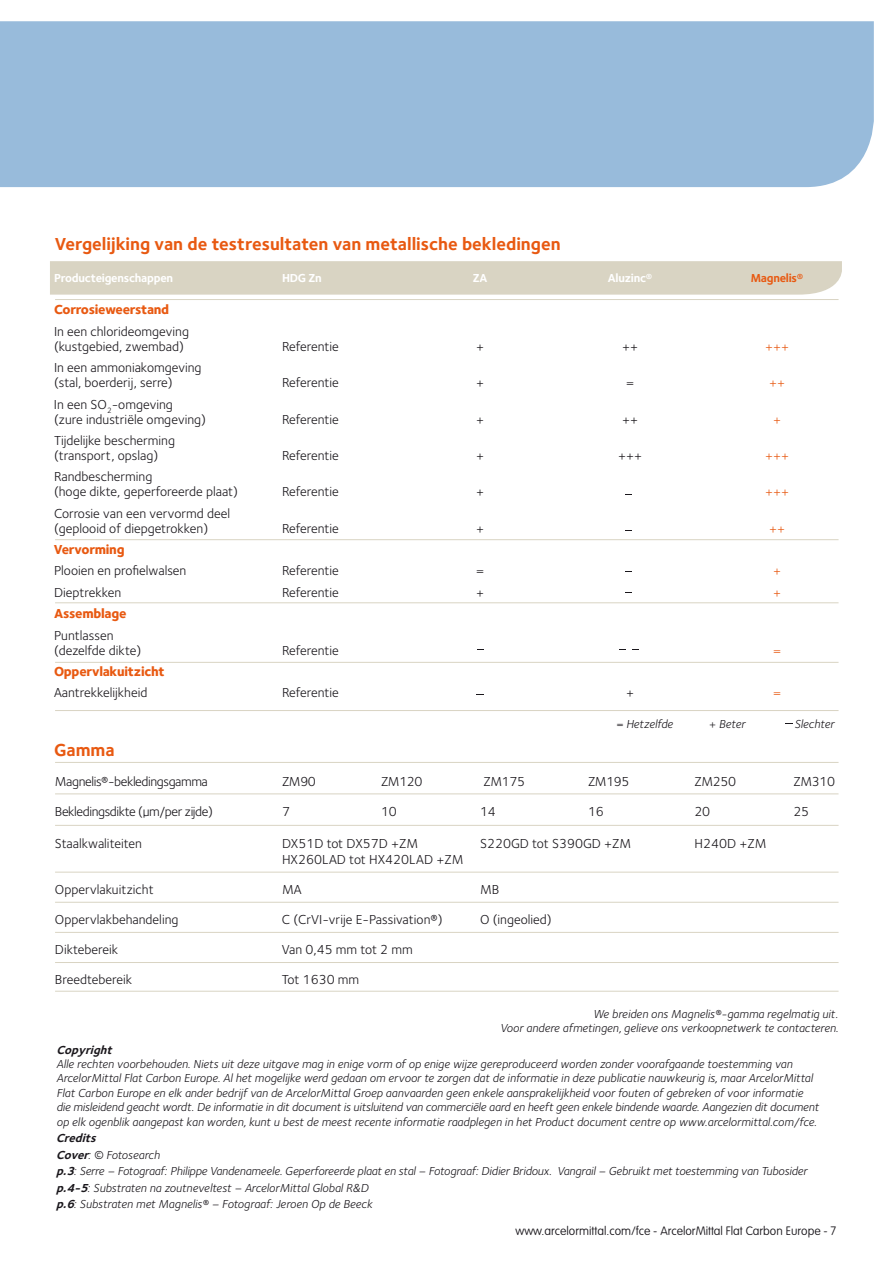
<style>
.page{position:relative;width:893px;height:1263px;background:#fff}
.page>*{position:absolute;margin:0;border:0;box-sizing:border-box;transform-origin:0 0}
.t1{font:700 18px "Foundry Sterling";color:#e85911}
.t2{font:13.5px/15px "Foundry Sterling";color:#1a171c}
.t3{font:800 13.5px "Foundry Sterling";letter-spacing:-.02em;color:#e85911}
.t4{font:13.5px "Foundry Sterling";letter-spacing:-.03em;color:#1a171c}
.t5{font:13.5px "Foundry Sterling";color:#e85911}
.t6{font:italic 12px/14.4px "Foundry Sterling";color:#1a171c}
.t7{font:100 12px "VAG Rounded";color:#1a171c}
.t8{font:700 12px "Foundry Sterling";letter-spacing:-.02em;color:#fff}
.t9{font:700 12px "Foundry Sterling";letter-spacing:-.02em;color:#e85911}
.t10{font:italic 700 12px "Foundry Sterling";color:#1a171c}
.s1{font-weight:700}
</style>
<div class="page">
<div style="left:0;top:21px;width:874px;height:166px;background:#98bbdb"></div>
<div style="left:50px;top:261px;width:792px;height:34px;background:#d9d4c3"></div>
<hr style="left:55px;top:299px;width:783px;height:1px;background:#d9d4c3">
<hr style="left:55px;top:662px;width:783px;height:1px;background:#d9d4c3">
<hr style="left:55px;top:602px;width:783px;height:1px;background:#d9d4c3">
<hr style="left:55px;top:539px;width:783px;height:1px;background:#d9d4c3">
<hr style="left:55px;top:762px;width:783px;height:1px;background:#d9d4c3">
<hr style="left:55px;top:793px;width:783px;height:1px;background:#d9d4c3">
<hr style="left:55px;top:825px;width:783px;height:1px;background:#d9d4c3">
<hr style="left:55px;top:872px;width:783px;height:1px;background:#d9d4c3">
<hr style="left:55px;top:902px;width:783px;height:1px;background:#d9d4c3">
<hr style="left:55px;top:932px;width:783px;height:1px;background:#d9d4c3">
<hr style="left:55px;top:962px;width:783px;height:1px;background:#d9d4c3">
<hr style="left:55px;top:710px;width:783px;height:1px;background:#d9d4c3">
<hr style="left:55px;top:991px;width:783px;height:1px;background:#d9d4c3">
<h1 class="t1" style="left:55px;top:231px;width:507px">Vergelijking van de testresultaten van metallische bekledingen</h1>
<p class="t8" style="left:54px;top:270px;width:121px">Producteigenschappen</p>
<p class="t8" style="left:282px;top:270px;width:41px">HDG Zn</p>
<p class="t8" style="left:473px;top:270px;width:16px">ZA</p>
<p class="t8" style="left:608px;top:270px;width:46px">Aluzinc®</p>
<p class="t9" style="left:751px;top:270px;width:54px">Magnelis®</p>
<p class="t3" style="left:54px;top:300px;width:117px">Corrosieweerstand</p>
<p class="t2" style="left:54px;top:323px;width:137px">In een chlorideomgeving (kustgebied, zwembad)</p>
<p class="t2" style="left:282px;top:338px;width:58px">Referentie</p>
<p class="t2" style="left:476px;top:338px;width:10px">+</p>
<p class="t2" style="left:622px;top:338px;width:18px">++</p>
<p class="t5" style="left:765px;top:337px;width:26px">+++</p>
<p class="t2" style="left:54px;top:360px;width:149px">In een ammoniakomgeving (stal, boerderij, serre)</p>
<p class="t2" style="left:54px;top:396px;width:154px">In een SO<sub>2</sub>-omgeving<br>(zure industriële omgeving)</p>
<p class="t2" style="left:54px;top:432px;width:123px">Tijdelijke bescherming (transport, opslag)</p>
<p class="t2" style="left:54px;top:469px;width:186px">Randbescherming<br>(hoge dikte, geperforeerde plaat)</p>
<p class="t2" style="left:54px;top:505px;width:178px">Corrosie van een vervormd deel (geplooid of diepgetrokken)</p>
<p class="t2" style="left:282px;top:375px;width:58px">Referentie</p>
<p class="t2" style="left:476px;top:375px;width:10px">+</p>
<p class="t2" style="left:626px;top:375px;width:10px">=</p>
<p class="t5" style="left:769px;top:373px;width:18px">++</p>
<p class="t2" style="left:282px;top:411px;width:58px">Referentie</p>
<p class="t2" style="left:476px;top:411px;width:10px">+</p>
<p class="t2" style="left:622px;top:411px;width:18px">++</p>
<p class="t5" style="left:773px;top:409px;width:10px">+</p>
<p class="t2" style="left:282px;top:447px;width:58px">Referentie</p>
<p class="t2" style="left:476px;top:447px;width:10px">+</p>
<p class="t2" style="left:618px;top:447px;width:26px">+++</p>
<p class="t5" style="left:765px;top:446px;width:26px">+++</p>
<p class="t2" style="left:282px;top:484px;width:58px">Referentie</p>
<p class="t2" style="left:476px;top:484px;width:10px">+</p>
<p class="t5" style="left:765px;top:482px;width:26px">+++</p>
<p class="t2" style="left:282px;top:520px;width:58px">Referentie</p>
<p class="t2" style="left:476px;top:520px;width:10px">+</p>
<p class="t5" style="left:769px;top:519px;width:18px">++</p>
<p class="t3" style="left:54px;top:540px;width:72px">Vervorming</p>
<p class="t2" style="left:54px;top:563px;width:134px">Plooien en profielwalsen</p>
<p class="t2" style="left:282px;top:563px;width:58px">Referentie</p>
<p class="t2" style="left:476px;top:563px;width:10px">=</p>
<p class="t5" style="left:773px;top:561px;width:10px">+</p>
<p class="t2" style="left:54px;top:584px;width:69px">Dieptrekken</p>
<p class="t2" style="left:282px;top:584px;width:58px">Referentie</p>
<p class="t2" style="left:476px;top:584px;width:10px">+</p>
<p class="t5" style="left:773px;top:583px;width:10px">+</p>
<p class="t3" style="left:54px;top:604px;width:74px">Assemblage</p>
<p class="t2" style="left:54px;top:627px;width:89px">Puntlassen (dezelfde dikte)</p>
<p class="t2" style="left:282px;top:642px;width:58px">Referentie</p>
<p class="t5" style="left:773px;top:640px;width:10px">=</p>
<p class="t3" style="left:54px;top:662px;width:112px">Oppervlakuitzicht</p>
<p class="t2" style="left:54px;top:685px;width:95px">Aantrekkelijkheid</p>
<p class="t2" style="left:282px;top:685px;width:58px">Referentie</p>
<p class="t2" style="left:626px;top:685px;width:10px">+</p>
<p class="t5" style="left:773px;top:683px;width:10px">=</p>
<p class="t6" style="left:616px;top:716px;width:59px">= Hetzelfde</p>
<p class="t6" style="left:709px;top:716px;width:38px">+ Beter</p>
<p class="t6" style="left:794px;top:716px;width:41px">Slechter</p>
<h1 class="t1" style="left:54px;top:737px;width:62px">Gamma</h1>
<p class="t4" style="left:55px;top:772px;width:154px">Magnelis®-bekledingsgamma</p>
<p class="t2" style="left:282px;top:774px;width:35px">ZM90</p>
<p class="t2" style="left:381px;top:774px;width:43px">ZM120</p>
<p class="t2" style="left:483px;top:774px;width:43px">ZM175</p>
<p class="t2" style="left:588px;top:774px;width:43px">ZM195</p>
<p class="t2" style="left:694px;top:774px;width:43px">ZM250</p>
<p class="t2" style="left:793px;top:774px;width:43px">ZM310</p>
<p class="t4" style="left:55px;top:802px;width:160px">Bekledingsdikte (µm/per zijde)</p>
<p class="t2" style="left:282px;top:804px;width:10px">7</p>
<p class="t2" style="left:381px;top:804px;width:17px">10</p>
<p class="t2" style="left:480px;top:804px;width:17px">14</p>
<p class="t2" style="left:588px;top:804px;width:17px">16</p>
<p class="t2" style="left:694px;top:804px;width:17px">20</p>
<p class="t2" style="left:793px;top:804px;width:17px">25</p>
<p class="t2" style="left:55px;top:835px;width:88px">Staalkwaliteiten</p>
<p class="t2" style="left:282px;top:835px;width:138px">DX51D tot DX57D +ZM</p>
<p class="t2" style="left:480px;top:835px;width:153px">S220GD tot S390GD +ZM</p>
<p class="t2" style="left:694px;top:835px;width:74px">H240D +ZM</p>
<p class="t2" style="left:282px;top:852px;width:183px">HX260LAD tot HX420LAD +ZM</p>
<p class="t2" style="left:55px;top:882px;width:100px">Oppervlakuitzicht</p>
<p class="t2" style="left:282px;top:882px;width:21px">MA</p>
<p class="t2" style="left:480px;top:882px;width:21px">MB</p>
<p class="t2" style="left:55px;top:912px;width:125px">Oppervlakbehandeling</p>
<p class="t2" style="left:282px;top:912px;width:162px">C (CrVI-vrije E-Passivation®)</p>
<p class="t2" style="left:480px;top:912px;width:73px">O (ingeolied)</p>
<p class="t2" style="left:55px;top:942px;width:65px">Diktebereik</p>
<p class="t2" style="left:282px;top:942px;width:132px">Van 0,45 mm tot 2 mm</p>
<p class="t2" style="left:55px;top:972px;width:79px">Breedtebereik</p>
<p class="t2" style="left:282px;top:972px;width:79px">Tot 1630 mm</p>
<p class="t6" style="left:500px;top:1006px;width:340px;text-align:right">We breiden ons Magnelis®-gamma regelmatig uit.<br>Voor andere afmetingen, gelieve ons verkoopnetwerk te contacteren.</p>
<p class="t10" style="left:56px;top:1041px;width:61px">Copyright</p>
<p class="t6" style="left:56px;top:1056px;width:764px">Alle rechten voorbehouden. Niets uit deze uitgave mag in enige vorm of op enige wijze gereproduceerd worden zonder voorafgaande toestemming van ArcelorMittal Flat Carbon Europe. Al het mogelijke werd gedaan om ervoor te zorgen dat de informatie in deze publicatie nauwkeurig is, maar ArcelorMittal Flat Carbon Europe en elk ander bedrijf van de ArcelorMittal Groep aanvaarden geen enkele aansprakelijkheid voor fouten of gebreken of voor informatie die misleidend geacht wordt. De informatie in dit document is uitsluitend van commerciële aard en heeft geen enkele bindende waarde. Aangezien dit document op elk ogenblik aangepast kan worden, kunt u best de meest recente informatie raadplegen in het Product document centre op www.arcelormittal.com/fce.</p>
<p class="t6" style="left:56px;top:1129px;width:753px;line-height:16.5px"><span class="s1">Credits<br>Cover</span>: © Fotosearch<br><span class="s1">p.3</span>: Serre – Fotograaf: Philippe Vandenameele. Geperforeerde plaat en stal – Fotograaf: Didier Bridoux. Vangrail – Gebruikt met toestemming van Tubosider <span class="s1">p.4-5</span>: Substraten na zoutneveltest – ArcelorMittal Global R&amp;D<br><span class="s1">p.6</span>: Substraten met Magnelis® – Fotograaf: Jeroen Op de Beeck</p>
<p class="t7" style="left:515px;top:1224px;width:322px">www.arcelormittal.com/fce - ArcelorMittal Flat Carbon Europe - 7</p>
</div>
